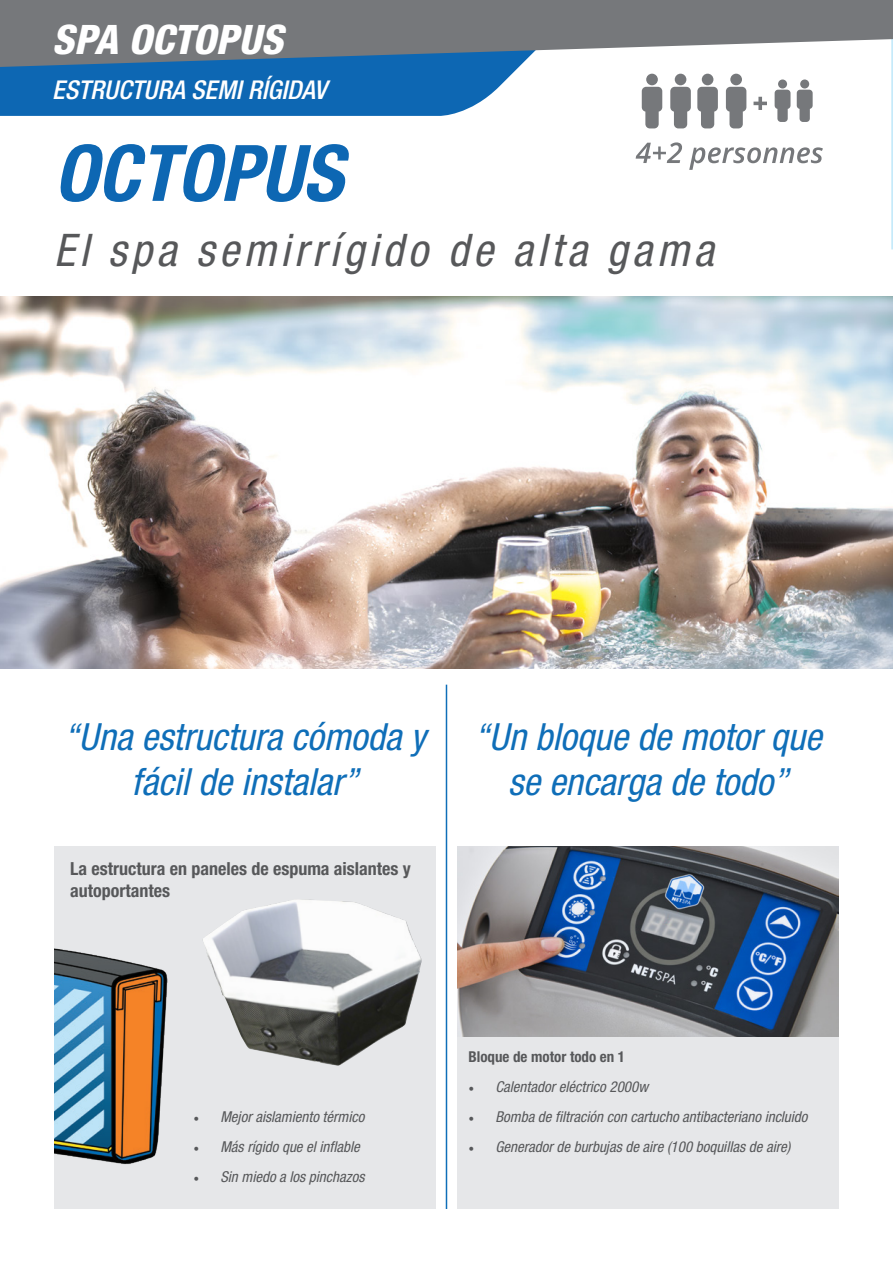
<style>
.page{position:relative;width:893px;height:1263px;background:#fff}
.page>*{position:absolute;margin:0;border:0;box-sizing:border-box;transform-origin:0 0}
.nom_du_produit{font:italic 700 condensed 78px "Helvetica Neue";color:#0d67b3}
.t1{font:italic condensed 45px "Helvetica Neue";letter-spacing:.1em;color:#57585a}
.t2{font:italic 800 condensed 40.65px "Helvetica Neue";color:#fff}
.t3{font:italic condensed 37.5px/45px "Helvetica Neue";color:#0f6eb8;text-align:center}
.t4{font:italic 500 condensed 25.95px "Helvetica Neue";color:#fff}
.t5{font:700 condensed 18px/21.6px "Helvetica Neue";color:#57585a}
.t6{font:italic condensed 15px "Helvetica Neue";color:#57585a}
.t7{font:700 condensed 15px "Helvetica Neue";color:#57585a}
.s1{font-family:"Minion Pro";font-style:normal;font-stretch:normal}
</style>
<div class="page">
<svg style="left:891px;top:67px;width:2px;height:182px"></svg>
<div style="left:54px;top:846px;width:382px;height:363px;background:#e6e7e9"></div>
<div style="left:457px;top:846px;width:382px;height:363px;background:#e6e7e9"></div>
<img style="left:457px;top:846px;width:382px;height:190px">
<img style="left:54px;top:948px;width:114px;height:217px">
<img style="left:0;top:297px;width:893px;height:371px">
<img style="left:203px;top:899px;width:219px;height:167px">
<hr style="left:446px;top:685px;width:1px;height:524px;background:#0f6eb8">
<svg style="left:0;top:67px;width:519px;height:49px;background:#1a6fb7"></svg>
<svg style="left:0;top:0;width:893px;height:67px;background:#808990"></svg>
<div style="left:646px;top:74px;width:12px;height:11px;background:#76787b;border-radius:50%"></div>
<svg style="left:642px;top:87px;width:20px;height:41px"></svg>
<div style="left:675px;top:74px;width:11px;height:11px;background:#76787b;border-radius:50%"></div>
<svg style="left:670px;top:87px;width:21px;height:41px"></svg>
<div style="left:702px;top:74px;width:11px;height:11px;background:#76787b;border-radius:50%"></div>
<svg style="left:697px;top:87px;width:21px;height:41px"></svg>
<div style="left:730px;top:74px;width:12px;height:11px;background:#76787b;border-radius:50%"></div>
<svg style="left:726px;top:87px;width:20px;height:41px"></svg>
<div style="left:778px;top:79px;width:9px;height:10px;background:#76787b;border-radius:50%"></div>
<svg style="left:775px;top:90px;width:15px;height:32px"></svg>
<div style="left:800px;top:79px;width:9px;height:10px;background:#76787b;border-radius:50%"></div>
<svg style="left:797px;top:90px;width:16px;height:32px"></svg>
<svg style="left:753px;top:97px;width:14px;height:13px"></svg>
<svg style="left:636px;top:142px;width:46px;height:21px"></svg>
<svg style="left:689px;top:147px;width:134px;height:23px"></svg>
<p class="t2" style="left:52px;top:15px;width:232px">SPA OCTOPUS</p>
<p class="t4" style="left:52px;top:75px;width:276px">ESTRUCTURA SEMI RÍGIDAV</p>
<p class="nom_du_produit" style="left:54px;top:126px;width:290px">OCTOPUS</p>
<p class="t1" style="left:54px;top:224px;width:661px">El spa semirrígido de alta gama</p>
<p class="t3" style="left:64px;top:714px;width:363px">‘‘Una estructura cómoda y fácil de instalar’’</p>
<p class="t3" style="left:474px;top:714px;width:349px">‘‘Un bloque de motor que se encarga de todo’’</p>
<p class="t5" style="left:70px;top:858px;width:342px">La estructura en paneles de espuma aislantes y autoportantes</p>
<p class="t6" style="left:193px;top:1108px;width:173px"><span class="s1">•</span> Mejor aislamiento térmico</p>
<p class="t6" style="left:193px;top:1138px;width:168px"><span class="s1">•</span> Más rígido que el inflable</p>
<p class="t6" style="left:193px;top:1168px;width:173px"><span class="s1">•</span> Sin miedo a los pinchazos</p>
<p class="t7" style="left:468px;top:1047px;width:158px">Bloque de motor todo en 1</p>
<p class="t6" style="left:468px;top:1078px;width:181px"><span class="s1">•</span> Calentador eléctrico 2000w</p>
<p class="t6" style="left:468px;top:1108px;width:341px"><span class="s1">•</span> Bomba de filtración con cartucho antibacteriano incluido</p>
<p class="t6" style="left:468px;top:1138px;width:324px"><span class="s1">•</span> Generador de burbujas de aire (100 boquillas de aire)</p>
</div>
